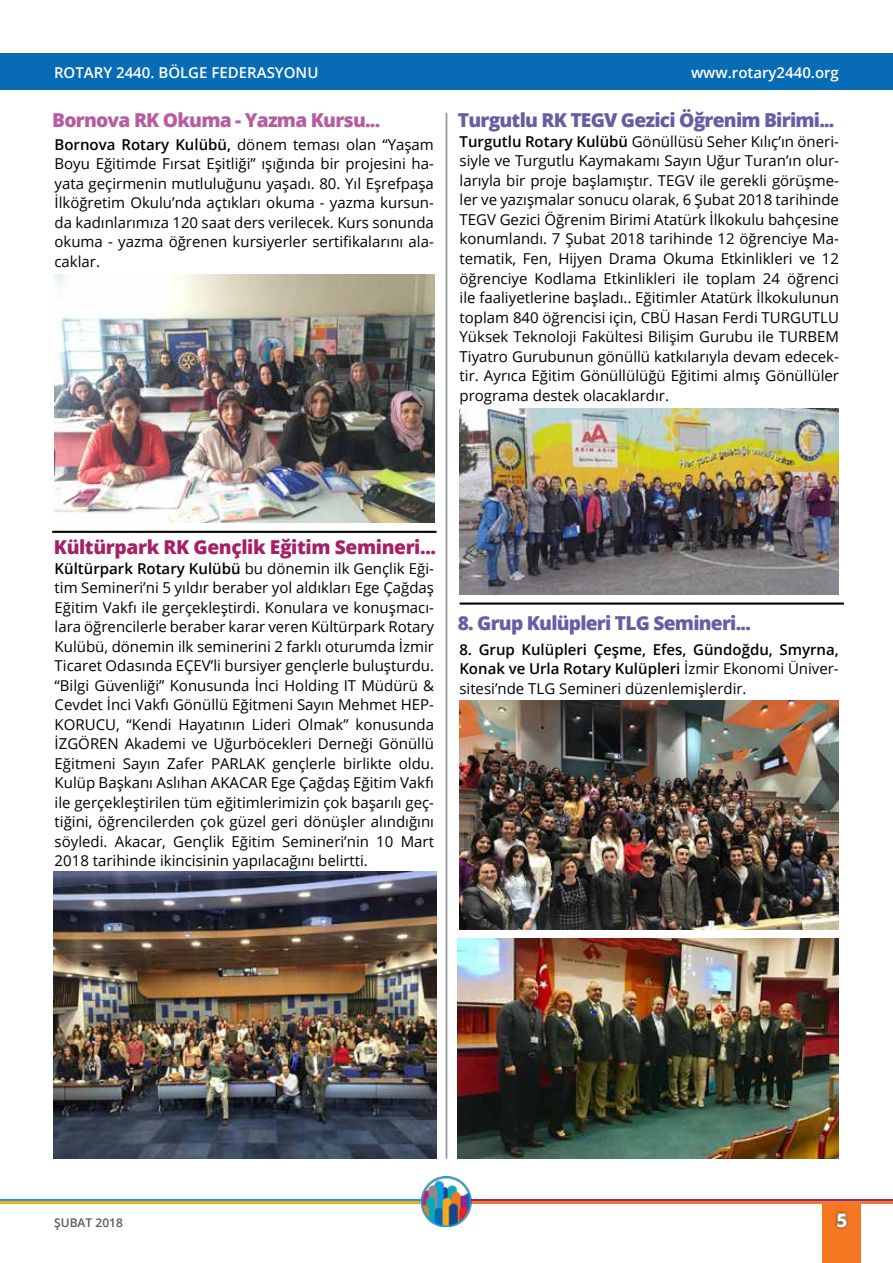
<style>
.page{position:relative;width:893px;height:1263px;background:#fff}
.page>*{position:absolute;margin:0;border:0;box-sizing:border-box;transform-origin:0 0}
.t1{font:800 19.2px "Open Sans";letter-spacing:-.04em;color:#665da4}
.t2{font:800 19.2px "Open Sans";letter-spacing:-.02em;color:#a52067}
.t3{font:800 19.2px "Open Sans";letter-spacing:-.04em;color:#b75ca3}
.t4{font:700 18px "Open Sans";color:#fff}
.t5{font:15px/19.5px "Open Sans";color:#000;text-align:justify}
.t6{font:600 15px/19.5px "Open Sans";color:#000;text-align:justify}
.t7{font:600 15px "Open Sans";color:#fff}
.t8{font:600 12px "Open Sans";color:#58595b}
.s1{font-weight:600}
.s2{font-weight:400}
</style>
<div class="page">
<hr style="left:446px;top:113px;width:1px;height:1046px;background:#939598">
<hr style="left:469px;top:1199px;width:424px;height:2px;background:#8f278c">
<hr style="left:469px;top:1201px;width:424px;height:3px;background:#f47721">
<hr style="left:0;top:1199px;width:423px;height:2px;background:#11a1dc">
<hr style="left:0;top:1201px;width:423px;height:3px;background:#f5a81d">
<img style="left:421px;top:1177px;width:51px;height:49px">
<div style="left:823px;top:1203px;width:38px;height:60px;background:#f47721"></div>
<div style="left:834px;top:1210px;width:15px;height:20px;background:#000;opacity:.51"></div>
<svg style="left:836px;top:1212px;width:12px;height:16px"></svg>
<div style="left:0;top:53px;width:893px;height:36px;background:#086bb5"></div>
<img style="left:54px;top:274px;width:381px;height:249px">
<img style="left:54px;top:871px;width:383px;height:287px">
<img style="left:460px;top:409px;width:379px;height:185px">
<img style="left:460px;top:700px;width:379px;height:229px">
<img style="left:458px;top:939px;width:381px;height:220px">
<p class="t7" style="left:54px;top:62px;width:266px">ROTARY 2440. BÖLGE FEDERASYONU</p>
<p class="t7" style="left:691px;top:62px;width:149px">www.rotary2440.org</p>
<p class="t3" style="left:52px;top:106px;width:330px">Bornova RK Okuma - Yazma Kursu...</p>
<p class="t1" style="left:458px;top:106px;width:378px">Turgutlu RK TEGV Gezici Öğrenim Birimi...</p>
<p class="t5" style="left:54px;top:134px;width:381px"><span class="s1">Bornova Rotary Kulübü,</span> dönem teması olan “Yaşam Boyu Eğitimde Fırsat Eşitliği” ışığında bir projesini ha&shy;yata geçirmenin mutluluğunu yaşadı. 80. Yıl Eşrefpaşa İlköğretim Okulu’nda açtıkları okuma - yazma kursun&shy;da kadınlarımıza 120 saat ders verilecek. Kurs sonunda okuma - yazma öğrenen kursiyerler sertifikalarını ala&shy;caklar.</p>
<p class="t5" style="left:460px;top:131px;width:381px"><span class="s1">Turgutlu Rotary Kulübü</span> Gönüllüsü Seher Kılıç’ın öneri&shy;siyle ve Turgutlu Kaymakamı Sayın Uğur Turan’ın olur&shy;larıyla bir proje başlamıştır. TEGV ile gerekli görüşme&shy;ler ve yazışmalar sonucu olarak, 6 Şubat 2018 tarihinde TEGV Gezici Öğrenim Birimi Atatürk İlkokulu bahçesine konumlandı. 7 Şubat 2018 tarihinde 12 öğrenciye Ma&shy;tematik, Fen, Hijyen Drama Okuma Etkinlikleri ve 12 öğrenciye Kodlama Etkinlikleri ile toplam 24 öğrenci ile faaliyetlerine başladı.. Eğitimler Atatürk İlkokulunun toplam 840 öğrencisi için, CBÜ Hasan Ferdi TURGUTLU Yüksek Teknoloji Fakültesi Bilişim Gurubu ile TURBEM Tiyatro Gurubunun gönüllü katkılarıyla devam edecek&shy;tir. Ayrıca Eğitim Gönüllülüğü Eğitimi almış Gönüllüler programa destek olacaklardır.</p>
<p class="t2" style="left:54px;top:533px;width:384px">Kültürpark RK Gençlik Eğitim Semineri...</p>
<p class="t5" style="left:55px;top:558px;width:381px"><span class="s1">Kültürpark Rotary Kulübü</span> bu dönemin ilk Gençlik Eği&shy;tim Semineri’ni 5 yıldır beraber yol aldıkları Ege Çağdaş Eğitim Vakfı ile gerçekleştirdi. Konulara ve konuşmacı&shy;lara öğrencilerle beraber karar veren Kültürpark Rotary Kulübü, dönemin ilk seminerini 2 farklı oturumda İzmir Ticaret Odasında EÇEV’li bursiyer gençlerle buluşturdu. “Bilgi Güvenliği” Konusunda İnci Holding IT Müdürü &amp; Cevdet İnci Vakfı Gönüllü Eğitmeni Sayın Mehmet HEP-KORUCU, “Kendi Hayatının Lideri Olmak” konusunda İZGÖREN Akademi ve Uğurböcekleri Derneği Gönüllü Eğitmeni Sayın Zafer PARLAK gençlerle birlikte oldu.<br>Kulüp Başkanı Aslıhan AKACAR Ege Çağdaş Eğitim Vakfı ile gerçekleştirilen tüm eğitimlerimizin çok başarılı geç&shy;tiğini, öğrencilerden çok güzel geri dönüşler alındığını söyledi. Akacar, Gençlik Eğitim Semineri’nin 10 Mart 2018 tarihinde ikincisinin yapılacağını belirtti.</p>
<p class="t1" style="left:458px;top:608px;width:295px">8. Grup Kulüpleri TLG Semineri...</p>
<p class="t6" style="left:459px;top:639px;width:381px">8. Grup Kulüpleri Çeşme, Efes, Gündoğdu, Smyrna, Konak ve Urla Rotary Kulüpleri <span class="s2">İzmir Ekonomi Üniver&shy;sitesi’nde TLG Semineri düzenlemişlerdir.</span></p>
<p class="t8" style="left:54px;top:1214px;width:70px">ŞUBAT 2018</p>
<p class="t4" style="left:837px;top:1207px;width:12px">5</p>
</div>
